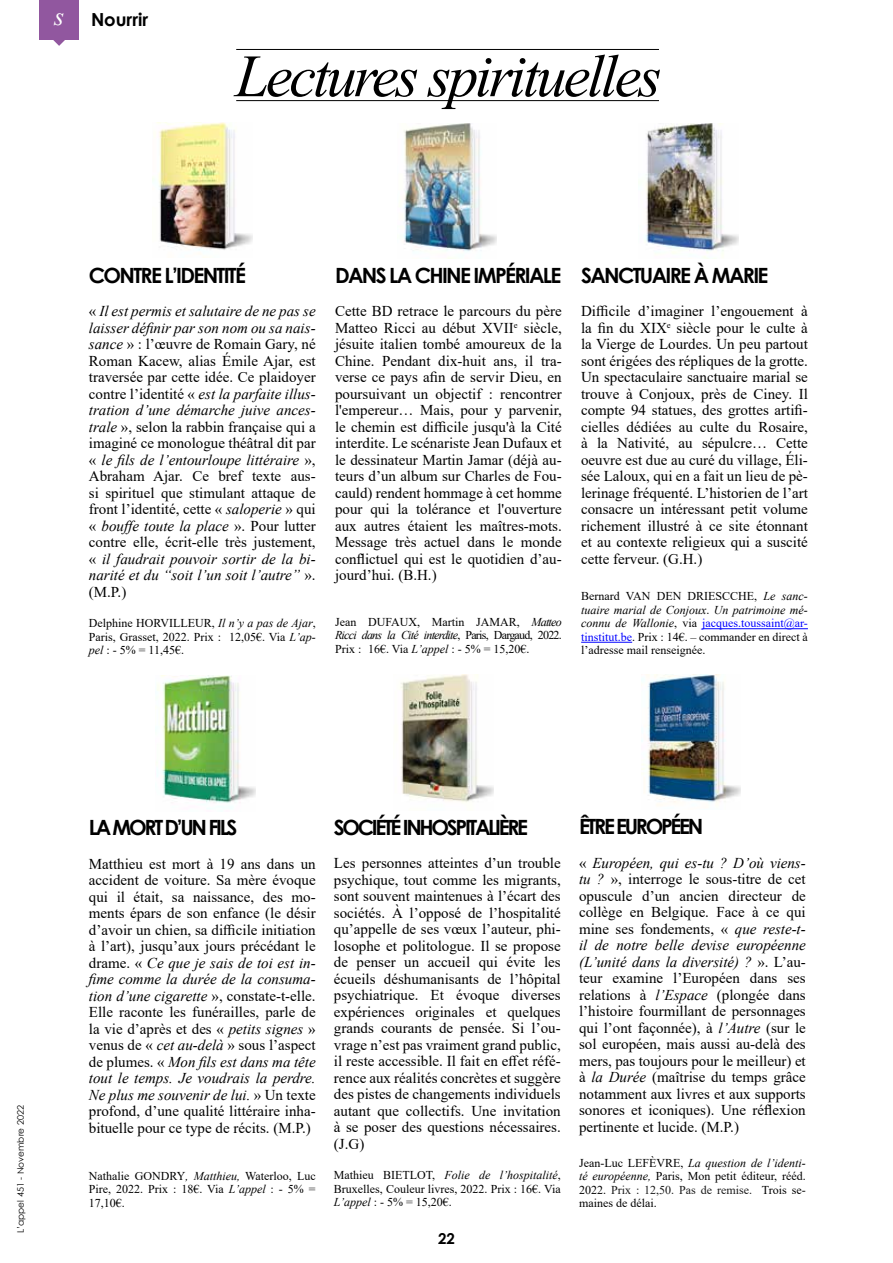
<style>
.page{position:relative;width:893px;height:1263px;background:#fff}
.page>*{position:absolute;margin:0;border:0;box-sizing:border-box;transform-origin:0 0}
.t1{font:italic 60px "Times New Roman";letter-spacing:-.05em;color:#000}
.t2{font:700 21px "Century Gothic";letter-spacing:-.08em;color:#000}
.t3{font:700 21px "Century Gothic";letter-spacing:-.11em;color:#000}
.t4{font:700 18px "Century Gothic";color:#000}
.t5{font:15px/16.5px "Times New Roman";color:#000;text-align:justify}
.t6{font:700 15px "Century Gothic";color:#000}
.t7{font:12px/13.5px "Times New Roman";color:#000;text-align:justify}
.t8{font:9px "Century Gothic";color:#000}
.s1{font-family:"Times New Roman";font-weight:400;font-style:italic;font-size:26.1px;color:#fff}
.s2{font-style:italic}
.s3{color:#00f}
.s4{color:#1a1a1a}
</style>
<div class="page">
<div style="left:39px;top:0;width:40px;height:39px;background:#91579f"></div>
<svg style="left:53px;top:39px;width:13px;height:7px"></svg>
<hr style="left:236px;top:49px;width:423px;height:1px;background:#000">
<hr style="left:236px;top:100px;width:423px;height:1px;background:#000">
<hr style="left:702px;top:628px;width:106px;height:1px;background:#00f">
<hr style="left:581px;top:642px;width:51px;height:1px;background:#00f">
<img style="left:400px;top:675px;width:94px;height:128px">
<img style="left:641px;top:675px;width:100px;height:131px">
<img style="left:152px;top:123px;width:100px;height:135px">
<img style="left:645px;top:123px;width:94px;height:135px">
<img style="left:157px;top:676px;width:99px;height:133px">
<img style="left:403px;top:123px;width:94px;height:129px">
<p class="t4" style="left:54px;top:8px;width:96px"><span class="s1">s</span> Nourrir</p>
<h1 class="t1" style="left:235px;top:43px;width:428px">Lectures spirituelles</h1>
<h2 class="t2" style="left:89px;top:262px;width:159px">CONTRE L’IDENTITÉ</h2>
<p class="t5" style="left:89px;top:303px;width:228px">« <span class="s2">Il est permis et salutaire de ne pas se laisser définir par son nom ou sa nais&shy;sance</span> » : l’œuvre de Romain Gary, né Roman Kacew, alias Émile Ajar, est traversée par cette idée. Ce plaidoyer contre l’identité « <span class="s2">est la parfaite illus&shy;tration d’une démarche juive ances&shy;trale</span> », selon la rabbin française qui a imaginé ce monologue théâtral dit par « <span class="s2">le fils de l’entourloupe littéraire</span> », Abraham Ajar. Ce bref texte aus&shy;si spirituel que stimulant attaque de front l’identité, cette « <span class="s2">saloperie</span> » qui « <span class="s2">bouffe toute la place</span> ». Pour lutter contre elle, écrit-elle très justement, « <span class="s2">il faudrait pouvoir sortir de la bi&shy;narité et du “soit l’un soit l’autre”</span> ». (M.P.)</p>
<p class="t7" style="left:89px;top:617px;width:228px">Delphine HORVILLEUR, <span class="s2">Il n’y a pas de Ajar</span>, Paris, Grasset, 2022. Prix : 12,05€. Via <span class="s2">L’ap&shy;pel</span> : - 5% = 11,45€.</p>
<h2 class="t2" style="left:335px;top:262px;width:228px">DANS LA CHINE IMPÉRIALE</h2>
<p class="t5" style="left:335px;top:303px;width:228px">Cette BD retrace le parcours du père Matteo Ricci au début XVII<sup>e</sup> siècle, jésuite italien tombé amoureux de la Chine. Pendant dix-huit ans, il tra&shy;verse ce pays afin de servir Dieu, en poursuivant un objectif : rencontrer l'empereur… Mais, pour y parvenir, le chemin est difficile jusqu'à la Cité interdite. Le scénariste Jean Dufaux et le dessinateur Martin Jamar (déjà au&shy;teurs d’un album sur Charles de Fou&shy;cauld) rendent hommage à cet homme pour qui la tolérance et l'ouverture aux autres étaient les maîtres-mots.<br>Message très actuel dans le monde conflictuel qui est le quotidien d’au&shy;jourd’hui. (B.H.)</p>
<p class="t7" style="left:335px;top:615px;width:228px">Jean DUFAUX, Martin JAMAR, <span class="s2">Matteo Ricci dans la Cité interdite</span>, Paris, Dargaud, 2022.<br>Prix : 16€. Via <span class="s2">L’appel</span> : - 5% = 15,20€.</p>
<h2 class="t2" style="left:581px;top:262px;width:189px">SANCTUAIRE À MARIE</h2>
<p class="t5" style="left:581px;top:303px;width:228px">Difficile d’imaginer l’engouement à la fin du XIX<sup>e</sup> siècle pour le culte à la Vierge de Lourdes. Un peu partout sont érigées des répliques de la grotte.<br>Un spectaculaire sanctuaire marial se trouve à Conjoux, près de Ciney. Il compte 94 statues, des grottes artifi&shy;cielles dédiées au culte du Rosaire, à la Nativité, au sépulcre… Cette oeuvre est due au curé du village, Éli&shy;sée Laloux, qui en a fait un lieu de pè&shy;lerinage fréquenté. L’historien de l’art consacre un intéressant petit volume richement illustré à ce site étonnant et au contexte religieux qui a suscité cette ferveur. (G.H.)</p>
<p class="t7" style="left:581px;top:590px;width:228px">Bernard VAN DEN DRIESCCHE, <span class="s2">Le sanc&shy;tuaire marial de Conjoux</span>. <span class="s2">Un patrimoine mé&shy;connu de Wallonie</span>, via <span class="s3">jacques.toussaint@ar&shy;tinstitut.be</span>. Prix : 14€. – commander en direct à l’adresse mail renseignée.</p>
<p class="t8" style="left:15px;top:1233px;width:129px;rotate:-90deg">L’appel 451 - Novembre 2022</p>
<h2 class="t3" style="left:89px;top:814px;width:150px">LA MORT D’UN FILS</h2>
<p class="t5" style="left:89px;top:855px;width:228px">Matthieu est mort à 19 ans dans un accident de voiture. Sa mère évoque qui il était, sa naissance, des mo&shy;ments épars de son enfance (le désir d’avoir un chien, sa difficile initiation à l’art), jusqu’aux jours précédant le drame. « <span class="s2">Ce que je sais de toi est in&shy;fime comme la durée de la consuma&shy;tion d’une cigarette</span> », constate-t-elle.<br>Elle raconte les funérailles, parle de la vie d’après et des « <span class="s2">petits signes</span> » venus de « <span class="s2">cet au-delà</span> » sous l’aspect de plumes. « <span class="s2">Mon fils est dans ma tête tout le temps. Je voudrais la perdre.<br>Ne plus me souvenir de lui.</span> » Un texte profond, d’une qualité littéraire inha&shy;bituelle pour ce type de récits. (M.P.)</p>
<p class="t7" style="left:89px;top:1169px;width:228px">Nathalie GONDRY<span class="s2">, Matthieu,</span> Waterloo, Luc Pire, 2022. Prix : 18€. Via <span class="s2">L’appel</span> : - 5% = 17,10€.</p>
<h2 class="t3" style="left:334px;top:813px;width:196px">SOCIÉTÉ INHOSPITALIÈRE</h2>
<p class="t5" style="left:334px;top:855px;width:228px">Les personnes atteintes d’un trouble psychique, tout comme les migrants, sont souvent maintenues à l’écart des sociétés. À l’opposé de l’hospitalité qu’appelle de ses vœux l’auteur, phi&shy;losophe et politologue. Il se propose de penser un accueil qui évite les écueils déshumanisants de l’hôpital psychiatrique. Et évoque diverses expériences originales et quelques grands courants de pensée. Si l’ou&shy;vrage n’est pas vraiment grand public, il reste accessible. Il fait en effet réfé&shy;rence aux réalités concrètes et suggère des pistes de changements individuels autant que collectifs. Une invitation à se poser des questions nécessaires. (J.G)</p>
<p class="t7" style="left:334px;top:1168px;width:228px">Mathieu BIETLOT, <span class="s2">Folie de l’hospitalité</span>, Bruxelles, Couleur livres, 2022. Prix : 16€. Via <span class="s2">L’appel</span> : - 5% = 15,20€.</p>
<p class="t6" style="left:438px;top:1229px;width:18px">22</p>
<h2 class="t3" style="left:579px;top:813px;width:126px">ÊTRE EUROPÉEN</h2>
<p class="t5" style="left:579px;top:854px;width:228px">« <span class="s2">Européen, qui es-tu ? D’où viens&shy;tu ?</span> », interroge le sous-titre de cet opuscule d’un ancien directeur de collège en Belgique. Face à ce qui mine ses fondements, « <span class="s2">que reste-t&shy;il de notre belle devise européenne (L’unité dans la diversité) ?</span> ». L’au&shy;teur examine l’Européen dans ses relations à <span class="s2">l’Espace</span> (plongée dans l’histoire fourmillant de personnages qui l’ont façonnée), à <span class="s2">l’Autre</span> (sur le sol européen, mais aussi au-delà des mers, pas toujours pour le meilleur) et à <span class="s2">la Durée</span> (maîtrise du temps grâce notamment aux livres et aux supports sonores et iconiques). Une réflexion pertinente et lucide. (M.P.)</p>
<p class="t7" style="left:579px;top:1156px;width:228px">Jean-Luc LEFÈVRE, <span class="s2">La question de l’identi&shy;té européenne,</span> Paris, Mon petit éditeur, rééd.<br>2022. <span class="s4">Prix : 12,50. Pas de remise.</span> Trois se&shy;maines de délai.</p>
</div>
